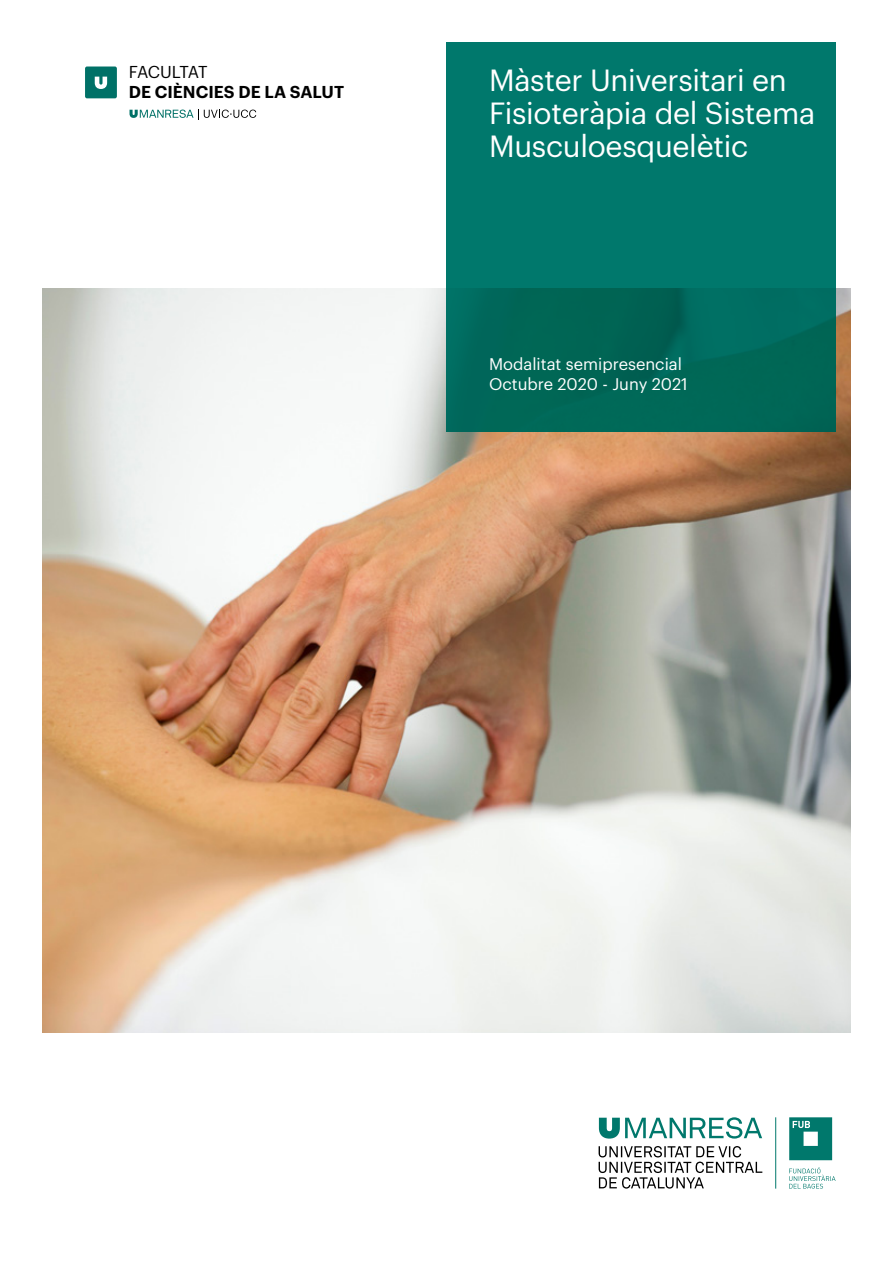
<style>
.page{position:relative;width:893px;height:1263px;background:#fff}
.page>*{position:absolute;margin:0;border:0;box-sizing:border-box;transform-origin:0 0}
.t1{font:30px/33px "Graphik";letter-spacing:-.01em;color:#fff}
.t2{font:600 16.95px "Graphik";color:#000}
.t3{font:16.95px "Graphik";letter-spacing:-.055em;color:#000}
.t4{font:16.5px/19.5px "Graphik";color:#fff}
</style>
<div class="page">
<svg style="left:789px;top:1117px;width:47px;height:71px"></svg>
<hr style="left:775px;top:1117px;width:1px;height:71px;background:#00786c">
<svg style="left:599px;top:1117px;width:163px;height:21px"></svg>
<svg style="left:599px;top:1146px;width:163px;height:42px"></svg>
<img style="left:43px;top:288px;width:807px;height:745px">
<div style="left:446px;top:43px;width:390px;height:389px;background:linear-gradient(to bottom,#007e73,#006657)"></div>
<div style="left:85px;top:67px;width:32px;height:31px;background:#007167;border-radius:2px"></div>
<svg style="left:95px;top:77px;width:12px;height:12px"></svg>
<svg style="left:130px;top:109px;width:126px;height:10px"></svg>
<p class="t3" style="left:129px;top:60px;width:80px">FACULTAT</p>
<p class="t2" style="left:129px;top:79px;width:217px">DE CIÈNCIES DE LA SALUT</p>
<p class="t1" style="left:489px;top:61px;width:328px">Màster Universitari en<br>Fisioteràpia del Sistema<br>Musculoesquelètic</p>
<p class="t4" style="left:489px;top:353px;width:200px">Modalitat semipresencial<br>Octubre 2020 - Juny 2021</p>
</div>
